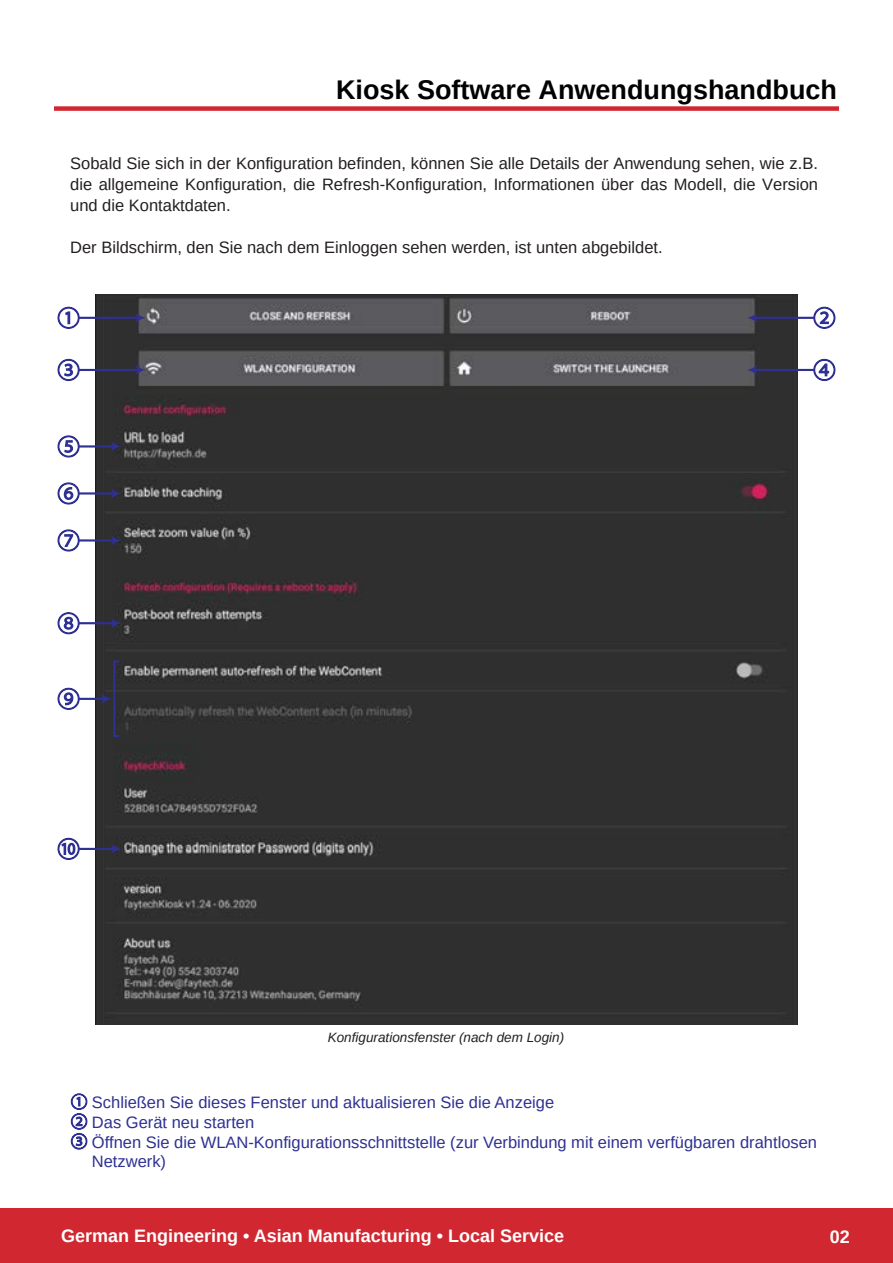
<style>
.page{position:relative;width:893px;height:1263px;background:#fff}
.page>*{position:absolute;margin:0;border:0;box-sizing:border-box;transform-origin:0 0}
.t1{font:700 27px "Arimo";color:#010101}
.t2{font:700 18px "Arimo";color:#fff}
.t3{font:16.5px/21px "Arimo";color:#231f20;text-align:justify}
.t4{font:16.5px "Arimo";color:#2e3092}
.t5{font:italic 13.5px "Arimo";color:#231f20}
.s1{font-family:"Koz Go Pr 6 N"}
</style>
<div class="page">
<svg style="left:70px;top:1093px;width:18px;height:57px"></svg>
<div style="left:54px;top:106px;width:785px;height:5px;background:#d12730"></div>
<div style="left:0;top:1209px;width:893px;height:54px;background:#d12730"></div>
<img style="left:95px;top:295px;width:702px;height:730px">
<hr style="left:79px;top:369px;width:59px;height:2px;background:#2e3092">
<svg style="left:136px;top:365px;width:9px;height:10px"></svg>
<hr style="left:79px;top:539px;width:35px;height:2px;background:#2e3092">
<svg style="left:111px;top:535px;width:9px;height:10px"></svg>
<hr style="left:79px;top:622px;width:35px;height:2px;background:#2e3092">
<svg style="left:111px;top:618px;width:9px;height:10px"></svg>
<hr style="left:79px;top:848px;width:35px;height:2px;background:#2e3092">
<svg style="left:111px;top:844px;width:9px;height:10px"></svg>
<hr style="left:79px;top:698px;width:25px;height:2px;background:#2e3092">
<svg style="left:101px;top:694px;width:9px;height:10px"></svg>
<hr style="left:79px;top:492px;width:35px;height:2px;background:#2e3092">
<svg style="left:111px;top:488px;width:9px;height:10px"></svg>
<hr style="left:79px;top:445px;width:35px;height:2px;background:#2e3092">
<svg style="left:111px;top:441px;width:9px;height:10px"></svg>
<hr style="left:755px;top:369px;width:59px;height:2px;background:#2e3092">
<svg style="left:748px;top:365px;width:9px;height:10px"></svg>
<svg style="left:57px;top:529px;width:23px;height:23px"></svg>
<svg style="left:57px;top:435px;width:23px;height:23px"></svg>
<svg style="left:57px;top:482px;width:23px;height:23px"></svg>
<svg style="left:57px;top:612px;width:23px;height:23px"></svg>
<svg style="left:57px;top:687px;width:23px;height:23px"></svg>
<svg style="left:57px;top:837px;width:23px;height:23px"></svg>
<svg style="left:813px;top:358px;width:23px;height:23px"></svg>
<hr style="left:755px;top:317px;width:59px;height:2px;background:#2e3092">
<svg style="left:748px;top:313px;width:9px;height:10px"></svg>
<svg style="left:57px;top:358px;width:23px;height:23px"></svg>
<hr style="left:79px;top:317px;width:59px;height:2px;background:#2e3092">
<svg style="left:136px;top:313px;width:9px;height:10px"></svg>
<hr style="left:113px;top:662px;width:2px;height:74px;background:#2e3092">
<svg style="left:113px;top:660px;width:6px;height:3px"></svg>
<svg style="left:813px;top:306px;width:23px;height:23px"></svg>
<svg style="left:57px;top:306px;width:23px;height:23px"></svg>
<h1 class="t1" style="left:336px;top:71px;width:503px">Kiosk Software Anwendungshandbuch</h1>
<p class="t3" style="left:70px;top:153px;width:749px">Sobald Sie sich in der Konfiguration befinden, können Sie alle Details der Anwendung sehen, wie z.B. die allgemeine Konfiguration, die Refresh-Konfiguration, Informationen über das Modell, die Version und die Kontaktdaten.</p>
<p class="t3" style="left:70px;top:237px;width:594px">Der Bildschirm, den Sie nach dem Einloggen sehen werden, ist unten abgebildet.</p>
<p class="t5" style="left:328px;top:1028px;width:238px">Konfigurationsfenster (nach dem Login)</p>
<p class="t4" style="left:71px;top:1092px;width:485px"><span class="s1">①</span> Schließen Sie dieses Fenster und aktualisieren Sie die Anzeige</p>
<p class="t4" style="left:71px;top:1111px;width:185px"><span class="s1">②</span> Das Gerät neu starten</p>
<p class="t4" style="left:71px;top:1131px;width:748px"><span class="s1">③</span> Öffnen Sie die WLAN-Konfigurationsschnittstelle (zur Verbindung mit einem verfügbaren drahtlosen</p>
<p class="t4" style="left:92px;top:1151px;width:76px">Netzwerk)</p>
<p class="t2" style="left:61px;top:1224px;width:505px">German Engineering • Asian Manufacturing • Local Service</p>
<p class="t2" style="left:830px;top:1224px;width:22px">02</p>
</div>
